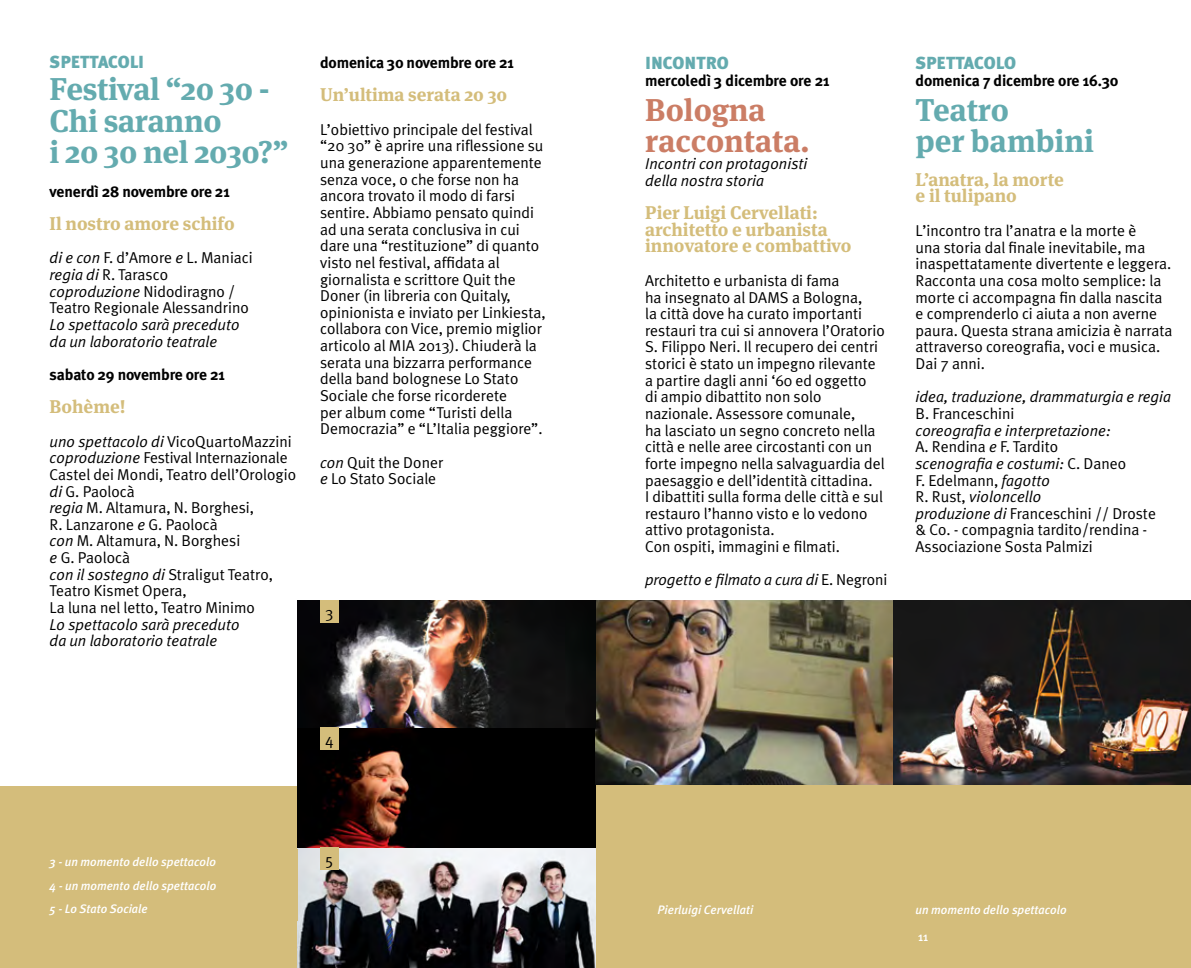
<style>
.page{position:relative;width:1191px;height:968px;background:#fff}
.page>*{position:absolute;margin:0;border:0;box-sizing:border-box;transform-origin:0 0}
._03_-_rassegna_spett{font:700 31.5px/31.5px "Meta Serif";letter-spacing:-.01em;color:#64abaf}
.rassegna_spett{font:700 31.5px/31.5px "Meta Serif";color:#cb7d65}
._04_-_titolo_R_spett{font:700 18.38px/16.6px "Meta Serif";color:#d4bd7b}
.titolo_R_spettacolo{font:700 18.38px/16.6px "Meta Serif";color:#d4bd7b}
.spettacolo{font:900 17.5px "Meta Plus";color:#64abaf}
._01_-__spettacolo{font:900 17.5px "Meta Plus";color:#64abaf}
.txt-ev{font:15.75px/16.6px "Meta Plus Normal";color:#000}
.txt-ev-2{font:italic 15.75px/16.6px "Meta Plus Normal";color:#000}
.txt-ev-3{font:700 15.75px "Meta Plus";letter-spacing:-.01em;color:#000}
.rassegna_spett-2{font:italic 15.75px/16.6px "Meta Plus Normal";color:#000}
._02_-_data{font:700 15.75px "Meta Plus";letter-spacing:-.01em;color:#000}
.data{font:700 15.75px "Meta Plus";letter-spacing:-.01em;color:#000}
.spettacolo_prenotabi{font:italic 500 12.25px "Meta Plus";color:#fff}
.t1{font:500 12.25px "Meta Plus";color:#fff}
.s1{font-style:normal}
.s2{font-style:italic}
</style>
<div class="page">
<div style="left:582px;top:756px;width:609px;height:209px;background:#d4bd7b"></div>
<div style="left:0;top:786px;width:595px;height:181px;background:#d4bd7b"></div>
<img style="left:298px;top:600px;width:297px;height:367px">
<img style="left:595px;top:600px;width:596px;height:184px">
<div style="left:320px;top:727px;width:18px;height:23px;background:#d4bd7b"></div>
<div style="left:320px;top:847px;width:18px;height:23px;background:#d4bd7b"></div>
<div style="left:320px;top:600px;width:18px;height:23px;background:#d4bd7b"></div>
<p class="spettacolo" style="left:50px;top:52px;width:96px">SPETTACOLI</p>
<p class="_03_-_rassegna_spett" style="left:50px;top:70px;width:240px">Festival “20 30 -<br>Chi saranno<br>i 20 30 nel 2030?”</p>
<p class="txt-ev-3" style="left:50px;top:182px;width:182px">venerdì 28 novembre ore 21</p>
<p class="_04_-_titolo_R_spett" style="left:50px;top:213px;width:186px">Il nostro amore schifo</p>
<p class="txt-ev-2" style="left:50px;top:249px;width:205px">di e con <span class="s1">F. d’Amore</span> e <span class="s1">L. Maniaci </span>regia di <span class="s1">R. Tarasco </span>coproduzione <span class="s1">Nidodiragno /<br>Teatro Regionale Alessandrino<br></span>Lo spettacolo sarà preceduto da un laboratorio teatrale</p>
<p class="txt-ev-3" style="left:50px;top:365px;width:177px">sabato 29 novembre ore 21</p>
<p class="_04_-_titolo_R_spett" style="left:50px;top:396px;width:77px">Bohème!</p>
<p class="txt-ev" style="left:50px;top:432px;width:248px"><span class="s2">uno spettacolo di</span> VicoQuartoMazzini <span class="s2">coproduzione</span> Festival Internazionale<br>Castel dei Mondi, Teatro dell’Orologio <span class="s2">di</span> G. Paolocà<br><span class="s2">regia</span> M. Altamura, N. Borghesi,<br>R. Lanzarone <span class="s2">e</span> G. Paolocà<br><span class="s2">con</span> M. Altamura, N. Borghesi<br><span class="s2">e</span> G. Paolocà<br><span class="s2">con il sostegno di</span> Straligut Teatro,<br>Teatro Kismet Opera,<br>La luna nel letto, Teatro Minimo<br><span class="s2">Lo spettacolo sarà preceduto<br>da un laboratorio teatrale</span></p>
<p class="txt-ev-3" style="left:320px;top:53px;width:195px">domenica 30 novembre ore 21</p>
<p class="_04_-_titolo_R_spett" style="left:320px;top:85px;width:189px">Un’ultima serata 20 30</p>
<p class="txt-ev" style="left:320px;top:121px;width:227px">L’obiettivo principale del festival “20 30” è aprire una riflessione su una generazione apparentemente senza voce, o che forse non ha ancora trovato il modo di farsi sentire. Abbiamo pensato quindi ad una serata conclusiva in cui dare una “restituzione” di quanto visto nel festival, affidata al giornalista e scrittore Quit the<br>Doner (in libreria con Quitaly, opinionista e inviato per Linkiesta, collabora con Vice, premio miglior articolo al MIA 2013). Chiuderà la serata una bizzarra performance della band bolognese Lo Stato<br>Sociale che forse ricorderete<br>per album come “Turisti della<br>Democrazia” e “L’Italia peggiore”.</p>
<p class="txt-ev" style="left:320px;top:453px;width:125px"><span class="s2">con</span> Quit the Doner <span class="s2">e</span> Lo Stato Sociale</p>
<p class="txt-ev" style="left:325px;top:604px;width:10px">3</p>
<p class="spettacolo" style="left:645px;top:53px;width:85px">INCONTRO</p>
<p class="data" style="left:645px;top:71px;width:186px">mercoledì 3 dicembre ore 21</p>
<p class="rassegna_spett" style="left:645px;top:91px;width:166px">Bologna raccontata.</p>
<p class="rassegna_spett-2" style="left:645px;top:155px;width:164px">Incontri con protagonisti della nostra storia</p>
<p class="titolo_R_spettacolo" style="left:645px;top:202px;width:208px">Pier Luigi Cervellati: architetto e urbanista innovatore e combattivo</p>
<p class="txt-ev" style="left:645px;top:272px;width:241px">Architetto e urbanista di fama<br>ha insegnato al DAMS a Bologna,<br>la città dove ha curato importanti restauri tra cui si annovera l’Oratorio S. Filippo Neri. Il recupero dei centri storici è stato un impegno rilevante a partire dagli anni ‘60 ed oggetto<br>di ampio dibattito non solo nazionale. Assessore comunale,<br>ha lasciato un segno concreto nella città e nelle aree circostanti con un forte impegno nella salvaguardia del paesaggio e dell’identità cittadina.<br>I dibattiti sulla forma delle città e sul restauro l’hanno visto e lo vedono attivo protagonista.<br>Con ospiti, immagini e filmati.</p>
<p class="txt-ev-2" style="left:645px;top:571px;width:244px">progetto e filmato a cura di <span class="s1">E. Negroni</span></p>
<p class="_01_-__spettacolo" style="left:915px;top:53px;width:102px">SPETTACOLO</p>
<p class="_02_-_data" style="left:915px;top:71px;width:204px">domenica 7 dicembre ore 16.30</p>
<p class="_03_-_rassegna_spett" style="left:915px;top:91px;width:180px">Teatro<br>per bambini</p>
<p class="_04_-_titolo_R_spett" style="left:915px;top:169px;width:150px">L’anatra, la morte e il tulipano</p>
<p class="txt-ev" style="left:915px;top:222px;width:258px">L’incontro tra l’anatra e la morte è<br>una storia dal finale inevitabile, ma inaspettatamente divertente e leggera.<br>Racconta una cosa molto semplice: la morte ci accompagna fin dalla nascita e comprenderlo ci aiuta a non averne paura. Questa strana amicizia è narrata attraverso coreografia, voci e musica.<br>Dai 7 anni.</p>
<p class="txt-ev" style="left:915px;top:388px;width:257px"><span class="s2">idea, traduzione, drammaturgia e regia<br></span>B. Franceschini<br><span class="s2">coreografia e interpretazione:<br></span>A. Rendina <span class="s2">e</span> F. Tardito<br><span class="s2">scenografia e costumi:</span> C. Daneo<br>F. Edelmann, <span class="s2">fagotto<br></span>R. Rust, <span class="s2">violoncello<br>produzione di</span> Franceschini // Droste<br>&amp; Co. - compagnia tardito/rendina -<br>Associazione Sosta Palmizi</p>
<p class="txt-ev" style="left:325px;top:731px;width:10px">4</p>
<p class="spettacolo_prenotabi" style="left:50px;top:854px;width:168px">3 - un momento dello spettacolo</p>
<p class="txt-ev" style="left:325px;top:851px;width:10px">5</p>
<p class="spettacolo_prenotabi" style="left:50px;top:878px;width:168px">4 - un momento dello spettacolo</p>
<p class="spettacolo_prenotabi" style="left:50px;top:901px;width:100px">5 - Lo Stato Sociale</p>
<p class="spettacolo_prenotabi" style="left:657px;top:902px;width:97px">Pierluigi Cervellati</p>
<p class="spettacolo_prenotabi" style="left:915px;top:902px;width:153px">un momento dello spettacolo</p>
<p class="t1" style="left:918px;top:929px;width:12px">11</p>
</div>
